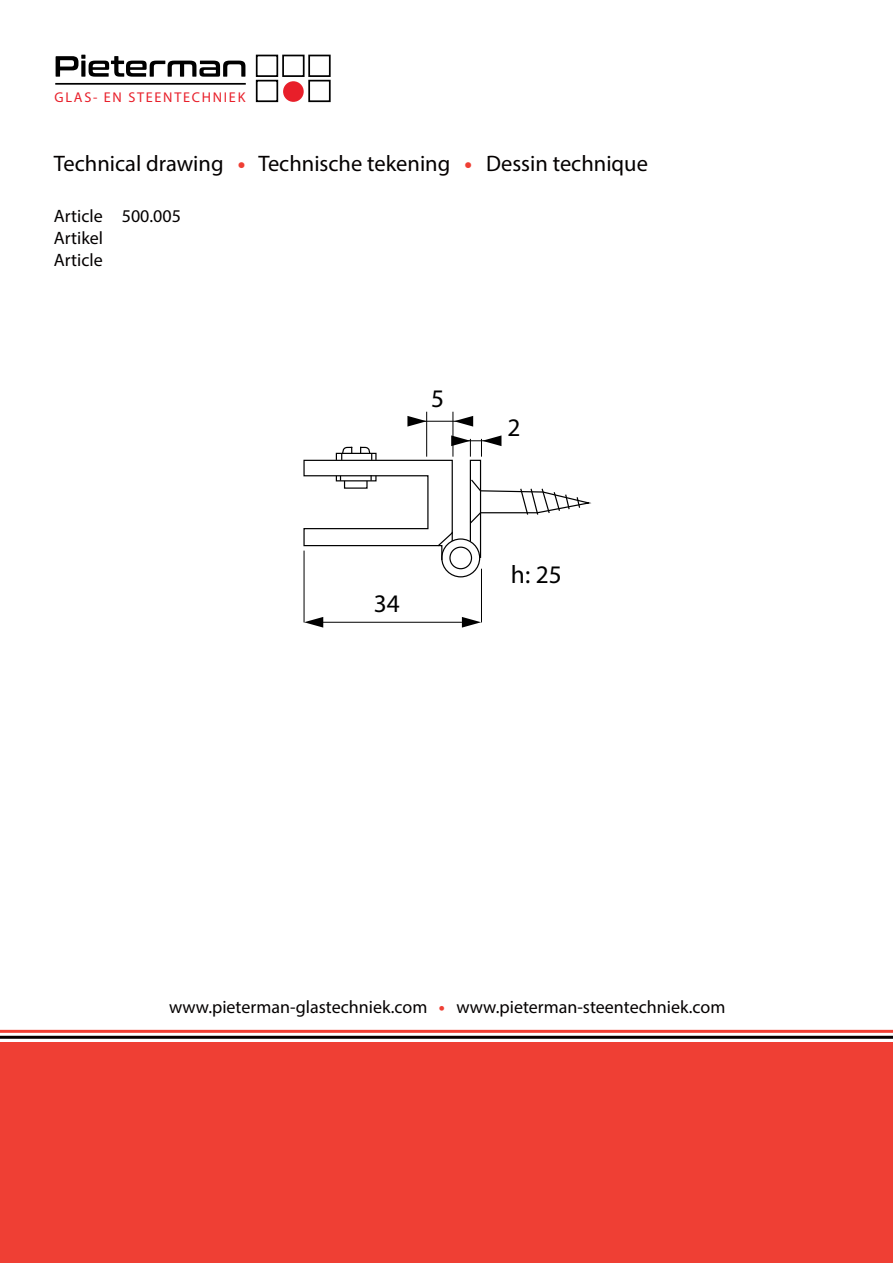
<style>
.page{position:relative;width:893px;height:1263px;background:#fff}
.page>*{position:absolute;margin:0;border:0;box-sizing:border-box;transform-origin:0 0}
.t1{font:25.35px "Myriad Pro";color:#000}
.t2{font:22.5px "Myriad Pro";color:#040000}
.t3{font:18px/21.6px "Myriad Pro";color:#040000;text-align:justify}
.t4{font:14.25px "Myriad Pro";letter-spacing:.12em;color:#e81f2a}
.s1{font-weight:700;color:#ef3f34}
</style>
<div class="page">
<div style="left:0;top:1042px;width:893px;height:221px;background:#ef3f34"></div>
<hr style="left:0;top:1036px;width:893px;height:3px;background:#040000">
<hr style="left:0;top:1030px;width:893px;height:3px;background:#ef3f34">
<svg style="left:55px;top:54px;width:276px;height:49px"></svg>
<div style="left:283px;top:81px;width:21px;height:21px;background:#e81f2a;border-radius:50%"></div>
<svg style="left:462px;top:617px;width:19px;height:11px"></svg>
<svg style="left:304px;top:617px;width:19px;height:11px"></svg>
<div style="left:449px;top:547px;width:23px;height:22px;border:1px solid #000;border-radius:50%"></div>
<div style="left:441px;top:538px;width:39px;height:39px;border:1px solid #000;border-radius:50%"></div>
<hr style="left:304px;top:551px;width:1px;height:71px;background:#000">
<hr style="left:481px;top:569px;width:1px;height:53px;background:#000">
<hr style="left:318px;top:622px;width:144px;height:1px;background:#000">
<svg style="left:303px;top:411px;width:289px;height:150px"></svg>
<p class="t4" style="left:55px;top:92px;width:192px">GLAS- EN STEENTECHNIEK</p>
<p class="t2" style="left:54px;top:155px;width:595px">Technical drawing <span class="s1">•</span> Technische tekening <span class="s1">•</span> Dessin technique</p>
<p class="t3" style="left:54px;top:207px;width:51px">Article Artikel Article</p>
<p class="t3" style="left:122px;top:207px;width:61px">500.005</p>
<h1 class="t1" style="left:431px;top:389px;width:15px">5</h1>
<h1 class="t1" style="left:374px;top:594px;width:28px">34</h1>
<h1 class="t1" style="left:507px;top:418px;width:15px">2</h1>
<h1 class="t1" style="left:511px;top:565px;width:52px">h: 25</h1>
<p class="t3" style="left:169px;top:998px;width:558px">www.pieterman-glastechniek.com <span class="s1">•</span> www.pieterman-steentechniek.com</p>
</div>
